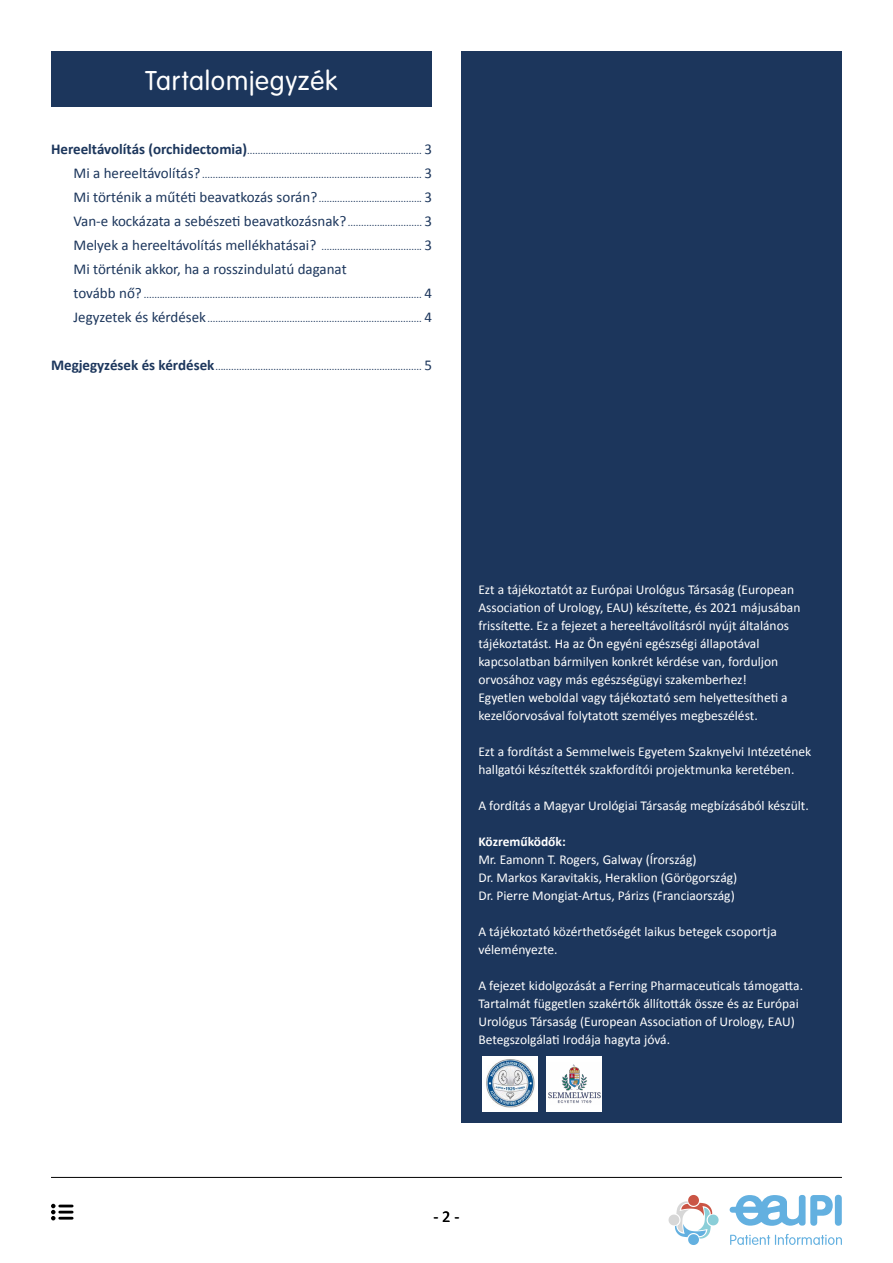
<style>
.page{position:relative;width:893px;height:1263px;background:#fff}
.page>*{position:absolute;margin:0;border:0;box-sizing:border-box;transform-origin:0 0}
.t1{font:300 28.5px "VAG Rundschrift D";letter-spacing:.025em;color:#fff}
.t2{font:16.5px "Calibri";color:#000}
.t3{font:15px "Calibri";color:#1c365c}
.t4{font:13.5px/18px "Calibri";color:#fff}
.t5{font:700 13.5px "Calibri";color:#fff}
.t6{font:10.5px "Calibri";color:#1c365c}
.s1{font-weight:700;font-size:15px}
.s2{font-size:15px}
.s3{font-size:10.5px}
</style>
<div class="page">
<hr style="left:51px;top:1177px;width:791px;height:1px;background:#000">
<svg style="left:730px;top:1234px;width:112px;height:11px"></svg>
<svg style="left:730px;top:1195px;width:103px;height:31px"></svg>
<div style="left:835px;top:1195px;width:7px;height:31px;background:#63b0e0;border-radius:4px"></div>
<svg style="left:668px;top:1195px;width:51px;height:50px"></svg>
<svg style="left:51px;top:1204px;width:21px;height:16px"></svg>
<div style="left:51px;top:51px;width:381px;height:55px;background:#1c365c"></div>
<div style="left:461px;top:51px;width:381px;height:1072px;background:#1c365c"></div>
<img style="left:483px;top:1056px;width:55px;height:55px">
<div style="left:547px;top:1056px;width:55px;height:55px;background:#fff"></div>
<img style="left:548px;top:1064px;width:53px;height:40px">
<h1 class="t1" style="left:145px;top:65px;width:194px">Tartalomjegyzék</h1>
<p class="t6" style="left:51px;top:144px;width:383px"><span class="s1">Hereeltávolítás (orchidectomia)</span>.................................................................. <span class="s2">3</span></p>
<p class="t6" style="left:74px;top:168px;width:360px"><span class="s2">Mi a hereeltávolítás?</span>................................................................................... <span class="s2">3</span></p>
<p class="t6" style="left:74px;top:192px;width:360px"><span class="s2">Mi történik a műtéti beavatkozás során?</span>....................................... <span class="s2">3</span></p>
<p class="t3" style="left:74px;top:211px;width:360px">Van-e kockázata a sebészeti beavatkozásnak?<span class="s3">............................</span> 3</p>
<p class="t6" style="left:74px;top:240px;width:360px"><span class="s2">Melyek a hereeltávolítás mellékhatásai?</span> ...................................... <span class="s2">3</span></p>
<p class="t3" style="left:74px;top:259px;width:275px">Mi történik akkor, ha a rosszindulatú daganat</p>
<p class="t6" style="left:74px;top:288px;width:360px"><span class="s2">tovább nő?</span> ......................................................................................................... <span class="s2">4</span></p>
<p class="t6" style="left:74px;top:312px;width:360px"><span class="s2">Jegyzetek és kérdések</span>................................................................................. <span class="s2">4</span></p>
<p class="t6" style="left:51px;top:360px;width:382px"><span class="s1">Megjegyzések és kérdések</span>.............................................................................. <span class="s2">5</span></p>
<p class="t4" style="left:478px;top:580px;width:324px">Ezt a tájékoztatót az Európai Urológus Társaság (European Association of Urology, EAU) készítette, és 2021 májusában frissítette. Ez a fejezet a hereeltávolításról nyújt általános tájékoztatást. Ha az Ön egyéni egészségi állapotával kapcsolatban bármilyen konkrét kérdése van, forduljon orvosához vagy más egészségügyi szakemberhez!<br>Egyetlen weboldal vagy tájékoztató sem helyettesítheti a kezelőorvosával folytatott személyes megbeszélést.</p>
<p class="t4" style="left:478px;top:742px;width:335px">Ezt a fordítást a Semmelweis Egyetem Szaknyelvi Intézetének hallgatói készítették szakfordítói projektmunka keretében.</p>
<p class="t4" style="left:478px;top:796px;width:332px">A fordítás a Magyar Urológiai Társaság megbízásából készült.</p>
<p class="t5" style="left:478px;top:832px;width:89px">Közreműködők:</p>
<p class="t4" style="left:478px;top:850px;width:260px">Mr. Eamonn T. Rogers, Galway (Írország)<br>Dr. Markos Karavitakis, Heraklion (Görögország)<br>Dr. Pierre Mongiat-Artus, Párizs (Franciaország)</p>
<p class="t4" style="left:478px;top:922px;width:300px">A tájékoztató közérthetőségét laikus betegek csoportja véleményezte.</p>
<p class="t4" style="left:478px;top:976px;width:326px">A fejezet kidolgozását a Ferring Pharmaceuticals támogatta.<br>Tartalmát független szakértők állították össze és az Európai Urológus Társaság (European Association of Urology, EAU)<br>Betegszolgálati Irodája hagyta jóvá.</p>
<p class="t2" style="left:433px;top:1205px;width:27px">- 2 -</p>
</div>
